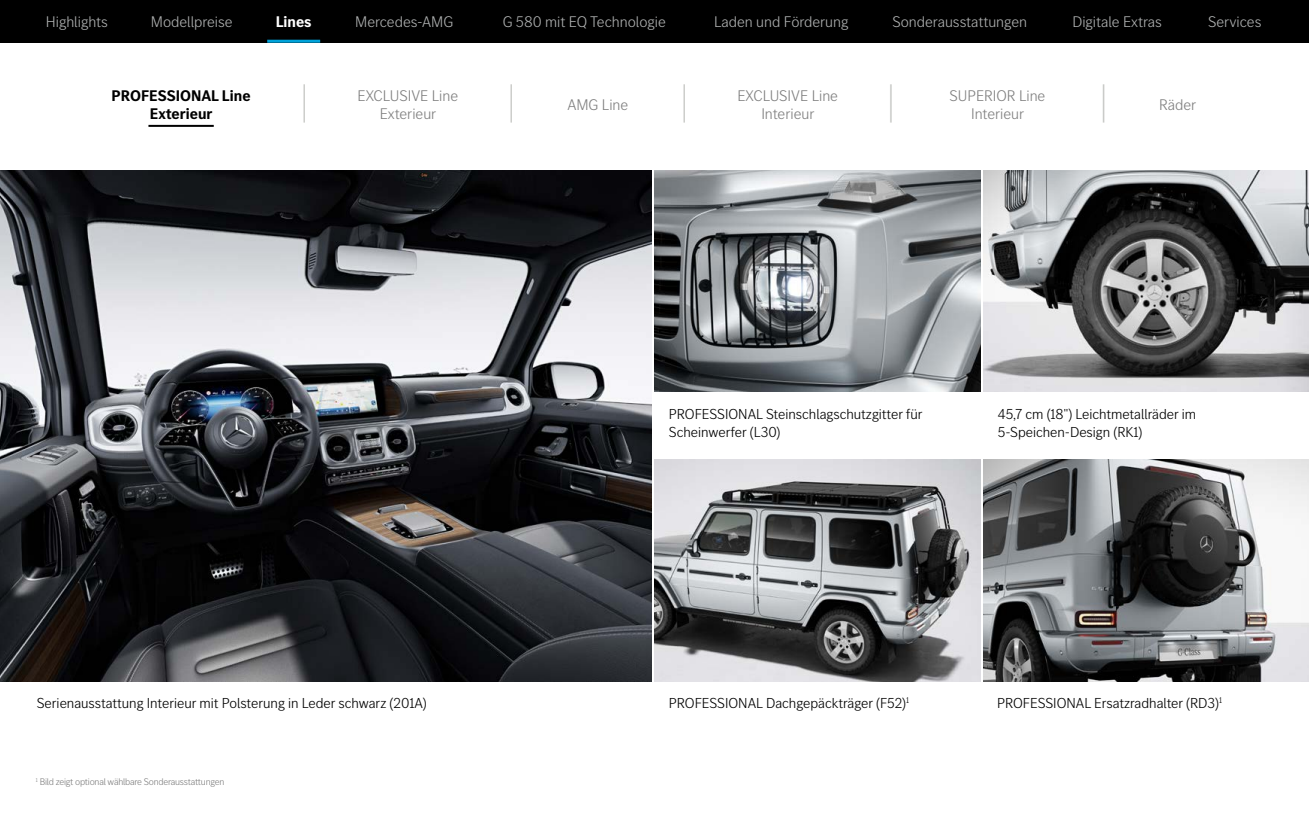
<style>
.page{position:relative;width:1309px;height:821px;background:#fff}
.page>*{position:absolute;margin:0;border:0;box-sizing:border-box;transform-origin:0 0}
.t1{font:300 45.6px "MB Corpo S Title";color:#c4c5c2;scale:.53 1}
.t2{font:300 16px "MB Corpo S Title";color:#adafaf}
.t3{font:300 16px/18px "MB Corpo S Title";color:#808080;text-align:center}
.t4{font:700 16px/18px "MB Corpo S Title";color:#000;text-align:center}
.t5{font:700 16px "MB Corpo S Title";color:#fff}
.t6{font:300 15px/18px "MB Corpo S Title";color:#000}
.t7{font:300 10px "MB Corpo S Title";letter-spacing:-.02em;color:#808080}
</style>
<div class="page">
<div style="left:0;top:0;width:1309px;height:43px;background:#000"></div>
<hr style="left:267px;top:40px;width:53px;height:3px;background:#00a2d9">
<img style="left:655px;top:170px;width:326px;height:221px">
<img style="left:984px;top:170px;width:325px;height:221px">
<img style="left:655px;top:459px;width:326px;height:221px">
<img style="left:984px;top:459px;width:325px;height:221px">
<hr style="left:148px;top:125px;width:66px;height:2px;background:#000">
<img style="left:0;top:170px;width:652px;height:510px">
<p class="t2" style="left:46px;top:12px;width:64px">Highlights</p>
<p class="t2" style="left:151px;top:12px;width:83px">Modellpreise</p>
<p class="t5" style="left:276px;top:11px;width:37px">Lines</p>
<p class="t2" style="left:355px;top:12px;width:100px">Mercedes-AMG</p>
<p class="t2" style="left:503px;top:12px;width:165px">G 580 mit EQ Technologie</p>
<p class="t2" style="left:714px;top:12px;width:136px">Laden und Förderung</p>
<p class="t2" style="left:893px;top:12px;width:136px">Sonderausstattungen</p>
<p class="t2" style="left:1072px;top:12px;width:91px">Digitale Extras</p>
<p class="t2" style="left:1208px;top:12px;width:55px">Services</p>
<p class="t4" style="left:112px;top:86px;width:140px">PROFESSIONAL Line<br>Exterieur</p>
<h1 class="t1" style="left:302px;top:74px;width:11px">|</h1>
<p class="t3" style="left:358px;top:86px;width:102px">EXCLUSIVE Line<br>Exterieur</p>
<h1 class="t1" style="left:509px;top:74px;width:11px">|</h1>
<p class="t3" style="left:567px;top:95px;width:62px">AMG Line</p>
<h1 class="t1" style="left:682px;top:74px;width:11px">|</h1>
<p class="t3" style="left:737px;top:86px;width:102px">EXCLUSIVE Line<br>Interieur</p>
<h1 class="t1" style="left:889px;top:74px;width:11px">|</h1>
<p class="t3" style="left:950px;top:86px;width:97px">SUPERIOR Line<br>Interieur</p>
<h1 class="t1" style="left:1101px;top:74px;width:11px">|</h1>
<p class="t3" style="left:1159px;top:95px;width:39px">Räder</p>
<p class="t6" style="left:37px;top:692px;width:391px">Serienausstattung Interieur mit Polsterung in Leder schwarz (201A)</p>
<p class="t7" style="left:36px;top:774px;width:190px"><sup>1</sup> Bild zeigt optional wählbare Sonderausstattungen</p>
<p class="t6" style="left:669px;top:403px;width:255px">PROFESSIONAL Steinschlagschutzgitter für<br>Scheinwerfer (L30)</p>
<p class="t6" style="left:998px;top:403px;width:200px">45,7 cm (18") Leichtmetallräder im<br>5-Speichen-Design (RK1)</p>
<p class="t6" style="left:669px;top:692px;width:242px">PROFESSIONAL Dachgepäckträger (F52)<sup>1</sup></p>
<p class="t6" style="left:997px;top:692px;width:226px">PROFESSIONAL Ersatzradhalter (RD3)<sup>1</sup></p>
</div>
